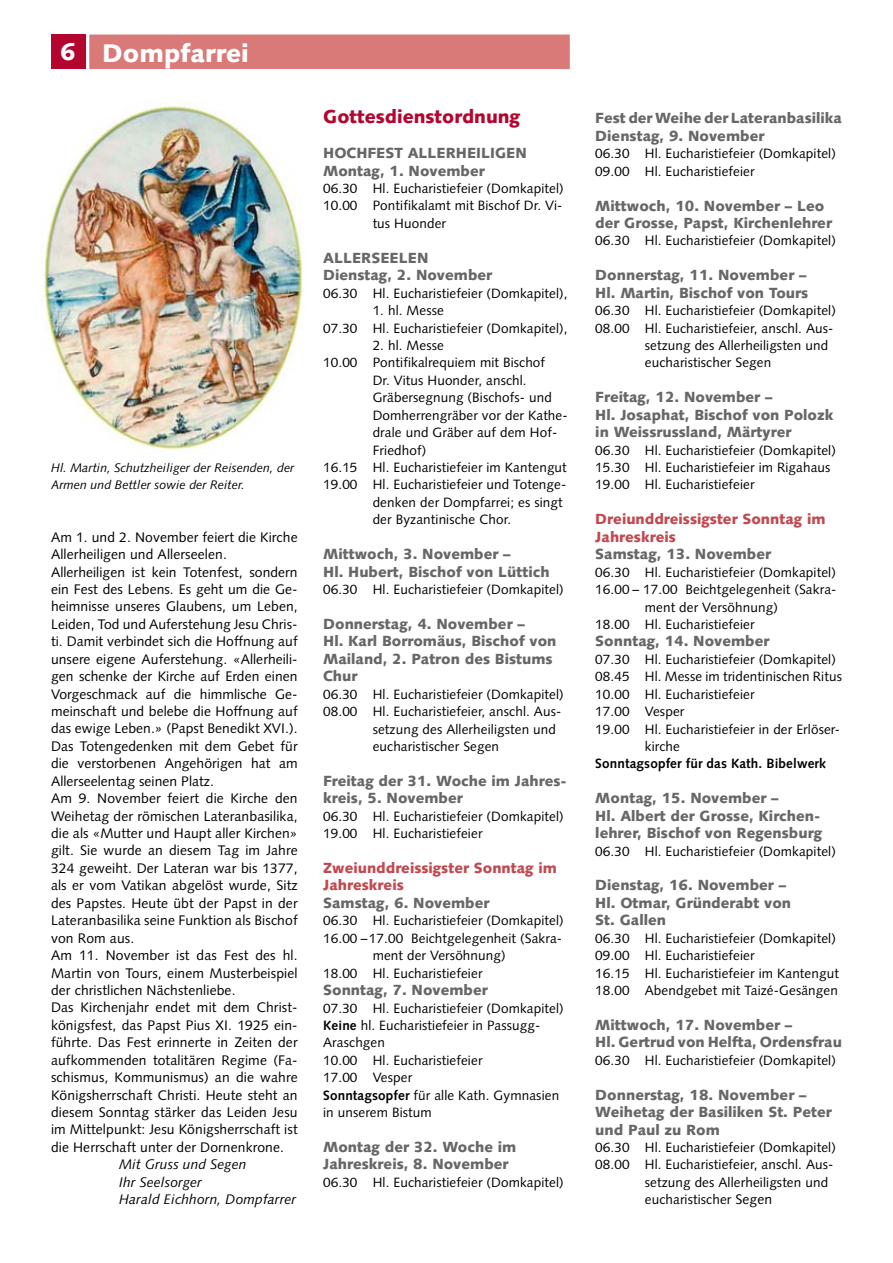
<style>
.page{position:relative;width:893px;height:1263px;background:#fff}
.page>*{position:absolute;margin:0;border:0;box-sizing:border-box;transform-origin:0 0}
.t1{font:900 25.5px "Syntax";color:#fff}
.t2{font:900 24px "Syntax";color:#fff}
.t3{font:900 18.75px "Syntax";color:#b4052f}
.t4{font:900 14.7px/17.4px "Syntax";color:#676767}
.t5{font:900 14.7px/17.4px "Syntax";color:#c14950}
.t6{font:13.8px/17.4px "Syntax";letter-spacing:.01em;color:#000}
.t7{font:italic 13.8px/17.4px "Syntax";letter-spacing:.01em;color:#000}
.t8{font:13.5px/17.4px "Syntax";letter-spacing:.01em;color:#000}
.t9{font:700 13.5px "Syntax";letter-spacing:.01em;color:#000}
.t10{font:italic 12.3px/17.4px "Syntax";letter-spacing:.005em;color:#000}
.s1{font-weight:700}
.s2{font-size:13.8px}
</style>
<div class="page">
<div style="left:51px;top:35px;width:34px;height:34px;background:#b4052f"></div>
<img style="left:41px;top:103px;width:263px;height:348px">
<div style="left:89px;top:35px;width:481px;height:34px;background:#d97a78"></div>
<h2 class="t2" style="left:60px;top:38px;width:17px">6</h2>
<h1 class="t1" style="left:102px;top:38px;width:148px">Dompfarrei</h1>
<p class="t10" style="left:51px;top:459px;width:245px">Hl. Martin, Schutzheiliger der Reisenden, der<br>Armen und Bettler sowie der Reiter.</p>
<p class="t6" style="left:51px;top:528px;width:248px">Am 1. und 2. November feiert die Kirche Allerheiligen und Allerseelen.<br>Allerheiligen ist kein Totenfest, sondern ein Fest des Lebens. Es geht um die Ge&shy;heimnisse unseres Glaubens, um Leben, Leiden, Tod und Auferstehung Jesu Chris&shy;ti. Damit verbindet sich die Hoffnung auf unsere eigene Auferstehung. «Allerheili&shy;gen schenke der Kirche auf Erden einen Vorgeschmack auf die himmlische Ge&shy;meinschaft und belebe die Hoffnung auf das ewige Leben.» (Papst Benedikt XVI.).<br>Das Totengedenken mit dem Gebet für die verstorbenen Angehörigen hat am Allerseelentag seinen Platz.<br>Am 9. November feiert die Kirche den Weihetag der römischen Lateranbasilika, die als «Mutter und Haupt aller Kirchen» gilt. Sie wurde an diesem Tag im Jahre 324 geweiht. Der Lateran war bis 1377, als er vom Vatikan abgelöst wurde, Sitz des Papstes. Heute übt der Papst in der Lateranbasilika seine Funktion als Bischof von Rom aus.<br>Am 11. November ist das Fest des hl.<br>Martin von Tours, einem Musterbeispiel der christlichen Nächstenliebe.<br>Das Kirchenjahr endet mit dem Christ&shy;königsfest, das Papst Pius XI. 1925 ein&shy;führte. Das Fest erinnerte in Zeiten der aufkommenden totalitären Regime (Fa&shy;schismus, Kommunismus) an die wahre Königsherrschaft Christi. Heute steht an diesem Sonntag stärker das Leiden Jesu im Mittelpunkt: Jesu Königsherrschaft ist die Herrschaft unter der Dornenkrone.</p>
<p class="t7" style="left:119px;top:1156px;width:179px">Mit Gruss und Segen<br>Ihr Seelsorger<br>Harald Eichhorn, Dompfarrer</p>
<h3 class="t3" style="left:323px;top:106px;width:199px">Gottesdienstordnung</h3>
<p class="t4" style="left:323px;top:144px;width:205px">HOCHFEST ALLERHEILIGEN<br>Montag, 1. November</p>
<p class="t8" style="left:323px;top:180px;width:242px">06.30 Hl. Eucharistiefeier (Domkapitel)</p>
<p class="t8" style="left:323px;top:197px;width:241px">10.00 Pontifikalamt mit Bischof Dr. Vi-</p>
<p class="t8" style="left:373px;top:215px;width:75px">tus Huonder</p>
<p class="t4" style="left:323px;top:249px;width:171px">Allerseelen<br>Dienstag, 2. November</p>
<p class="t8" style="left:323px;top:284px;width:246px">06.30 Hl. Eucharistiefeier (Domkapitel),</p>
<p class="t8" style="left:323px;top:302px;width:246px;text-indent:50px">1. hl. Messe<br>07.30 Hl. Eucharistiefeier (Domkapitel),</p>
<p class="t8" style="left:373px;top:337px;width:73px">2. hl. Messe</p>
<p class="t8" style="left:323px;top:354px;width:223px">10.00 Pontifikalrequiem mit Bischof</p>
<p class="t8" style="left:373px;top:371px;width:156px">Dr. Vitus Huonder, anschl.</p>
<p class="t8" style="left:373px;top:389px;width:181px">Gräbersegnung (Bischofs- und</p>
<p class="t8" style="left:373px;top:406px;width:197px">Domherrengräber vor der Kathe-</p>
<p class="t8" style="left:373px;top:424px;width:186px">drale und Gräber auf dem Hof-</p>
<p class="t8" style="left:373px;top:441px;width:55px">Friedhof)</p>
<p class="t8" style="left:323px;top:459px;width:245px">16.15 Hl. Eucharistiefeier im Kantengut</p>
<p class="t8" style="left:323px;top:476px;width:245px">19.00 Hl. Eucharistiefeier und Totenge-</p>
<p class="t8" style="left:373px;top:493px;width:191px">denken der Dompfarrei; es singt</p>
<p class="t8" style="left:373px;top:511px;width:140px">der Byzantinische Chor.</p>
<p class="t4" style="left:323px;top:545px;width:228px">Mittwoch, 3. November –<br>Hl. Hubert, Bischof von Lüttich</p>
<p class="t8" style="left:323px;top:581px;width:242px">06.30 Hl. Eucharistiefeier (Domkapitel)</p>
<p class="t4" style="left:323px;top:615px;width:235px">Donnerstag, 4. November –<br>Hl. Karl Borromäus, Bischof von<br>Mailand, 2. Patron des Bistums<br>Chur</p>
<p class="t8" style="left:323px;top:685px;width:242px">06.30 Hl. Eucharistiefeier (Domkapitel)</p>
<p class="t8" style="left:323px;top:703px;width:240px">08.00 Hl. Eucharistiefeier, anschl. Aus-</p>
<p class="t8" style="left:373px;top:720px;width:185px">setzung des Allerheiligsten und</p>
<p class="t8" style="left:373px;top:738px;width:128px">eucharistischer Segen</p>
<p class="t4" style="left:323px;top:772px;width:245px">Freitag der 31. Woche im Jahres&shy;kreis, 5. November</p>
<p class="t8" style="left:323px;top:807px;width:242px">06.30 Hl. Eucharistiefeier (Domkapitel)<br>19.00 Hl. Eucharistiefeier</p>
<p class="t5" style="left:323px;top:859px;width:235px">Zweiunddreissigster Sonntag im<br>Jahreskreis</p>
<p class="t4" style="left:323px;top:894px;width:168px">Samstag, 6. November</p>
<p class="t8" style="left:323px;top:912px;width:242px">06.30 Hl. Eucharistiefeier (Domkapitel)</p>
<p class="t8" style="left:323px;top:929px;width:241px">16.00 –17.00 Beichtgelegenheit (Sakra-</p>
<p class="t8" style="left:373px;top:947px;width:134px">ment der Versöhnung)</p>
<p class="t8" style="left:323px;top:964px;width:161px">18.00 Hl. Eucharistiefeier</p>
<p class="t4" style="left:323px;top:981px;width:166px">Sonntag, 7. November</p>
<p class="t8" style="left:323px;top:999px;width:242px">07.30 Hl. Eucharistiefeier (Domkapitel)<br><span class="s1">Keine</span> hl. Eucharistiefeier in Passugg-<br>Araschgen<br>10.00 Hl. Eucharistiefeier<br>17.00 Vesper<br><span class="s1">Sonntagsopfer</span> für alle Kath. Gymnasien in unserem Bistum</p>
<p class="t4" style="left:323px;top:1138px;width:195px">Montag der 32. Woche im<br>Jahreskreis, 8. November</p>
<p class="t8" style="left:323px;top:1173px;width:242px">06.30 Hl. Eucharistiefeier (Domkapitel)</p>
<p class="t4" style="left:595px;top:110px;width:248px">Fest der Weihe der Lateranbasilika<br>Dienstag, 9. November</p>
<p class="t8" style="left:595px;top:145px;width:242px">06.30 Hl. Eucharistiefeier (Domkapitel)<br>09.00 Hl. Eucharistiefeier</p>
<p class="t4" style="left:595px;top:197px;width:238px">Mittwoch, 10. November – Leo der Grosse, Papst, Kirchenlehrer</p>
<p class="t8" style="left:595px;top:232px;width:242px">06.30 Hl. Eucharistiefeier (Domkapitel)</p>
<p class="t4" style="left:595px;top:266px;width:214px">Donnerstag, 11. November –<br>Hl. Martin, Bischof von Tours</p>
<p class="t8" style="left:595px;top:302px;width:242px">06.30 Hl. Eucharistiefeier (Domkapitel)</p>
<p class="t8" style="left:595px;top:319px;width:240px">08.00 Hl. Eucharistiefeier, anschl. Aus-</p>
<p class="t8" style="left:645px;top:337px;width:185px">setzung des Allerheiligsten und</p>
<p class="t8" style="left:645px;top:354px;width:128px">eucharistischer Segen</p>
<p class="t4" style="left:595px;top:388px;width:240px">Freitag, 12. November –<br>Hl. Josaphat, Bischof von Polozk in Weissrussland, Märtyrer</p>
<p class="t8" style="left:595px;top:441px;width:242px">06.30 Hl. Eucharistiefeier (Domkapitel)<br>15.30 Hl. Eucharistiefeier im Rigahaus<br>19.00 Hl. Eucharistiefeier</p>
<p class="t5" style="left:595px;top:511px;width:232px">Dreiunddreissigster Sonntag im<br>Jahreskreis</p>
<p class="t4" style="left:595px;top:545px;width:177px">Samstag, 13. November</p>
<p class="t8" style="left:595px;top:563px;width:242px">06.30 Hl. Eucharistiefeier (Domkapitel)</p>
<p class="t8" style="left:595px;top:581px;width:243px">16.00 – 17.00 Beichtgelegenheit (Sakra-</p>
<p class="t8" style="left:645px;top:598px;width:134px">ment der Versöhnung)</p>
<p class="t8" style="left:595px;top:616px;width:161px">18.00 Hl. Eucharistiefeier</p>
<p class="t4" style="left:595px;top:633px;width:176px">Sonntag, 14. November</p>
<p class="t8" style="left:595px;top:650px;width:242px">07.30 Hl. Eucharistiefeier (Domkapitel)</p>
<p class="t8" style="left:595px;top:668px;width:248px">08.45 Hl. Messe im tridentinischen Ritus</p>
<p class="t8" style="left:595px;top:685px;width:161px">10.00 Hl. Eucharistiefeier</p>
<p class="t8" style="left:595px;top:703px;width:91px">17.00 Vesper</p>
<p class="t8" style="left:595px;top:720px;width:246px">19.00 Hl. Eucharistiefeier in der Erlöser-</p>
<p class="t8" style="left:645px;top:738px;width:37px">kirche</p>
<p class="t9" style="left:595px;top:756px;width:232px">Sonntagsopfer für das Kath. Bibelwerk</p>
<p class="t4" style="left:595px;top:789px;width:228px">Montag, 15. November –<br>Hl. Albert der Grosse, Kirchen&shy;lehrer, Bischof von Regensburg</p>
<p class="t8" style="left:595px;top:842px;width:242px">06.30 Hl. Eucharistiefeier (Domkapitel)</p>
<p class="t4" style="left:595px;top:877px;width:197px">Dienstag, 16. November –<br>Hl. Otmar, Gründerabt von<br>St. Gallen</p>
<p class="t8" style="left:595px;top:929px;width:245px">06.30 Hl. Eucharistiefeier (Domkapitel)<br>09.00 Hl. Eucharistiefeier<br>16.15 Hl. Eucharistiefeier im Kantengut 18.00 Abendgebet mit Taizé-Gesängen</p>
<p class="t4" style="left:595px;top:1016px;width:248px">Mittwoch, 17. November –<br>Hl. Gertrud von Helfta, Ordensfrau</p>
<p class="t8" style="left:595px;top:1051px;width:242px">06.30 Hl. Eucharistiefeier (Domkapitel)</p>
<p class="t4" style="left:595px;top:1086px;width:238px">Donnerstag, 18. November –<br>Weihetag der Basiliken St. Peter und Paul zu Rom</p>
<p class="t8" style="left:595px;top:1139px;width:242px">06.30 Hl. Eucharistiefeier (Domkapitel)</p>
<p class="t8" style="left:595px;top:1156px;width:240px">08.00 Hl. Eucharistiefeier, anschl. Aus-</p>
<p class="t8" style="left:645px;top:1173px;width:185px">setzung des Allerheiligsten und</p>
<p class="t8" style="left:645px;top:1191px;width:129px">eucharistischer <span class="s2">Segen</span></p>
</div>
